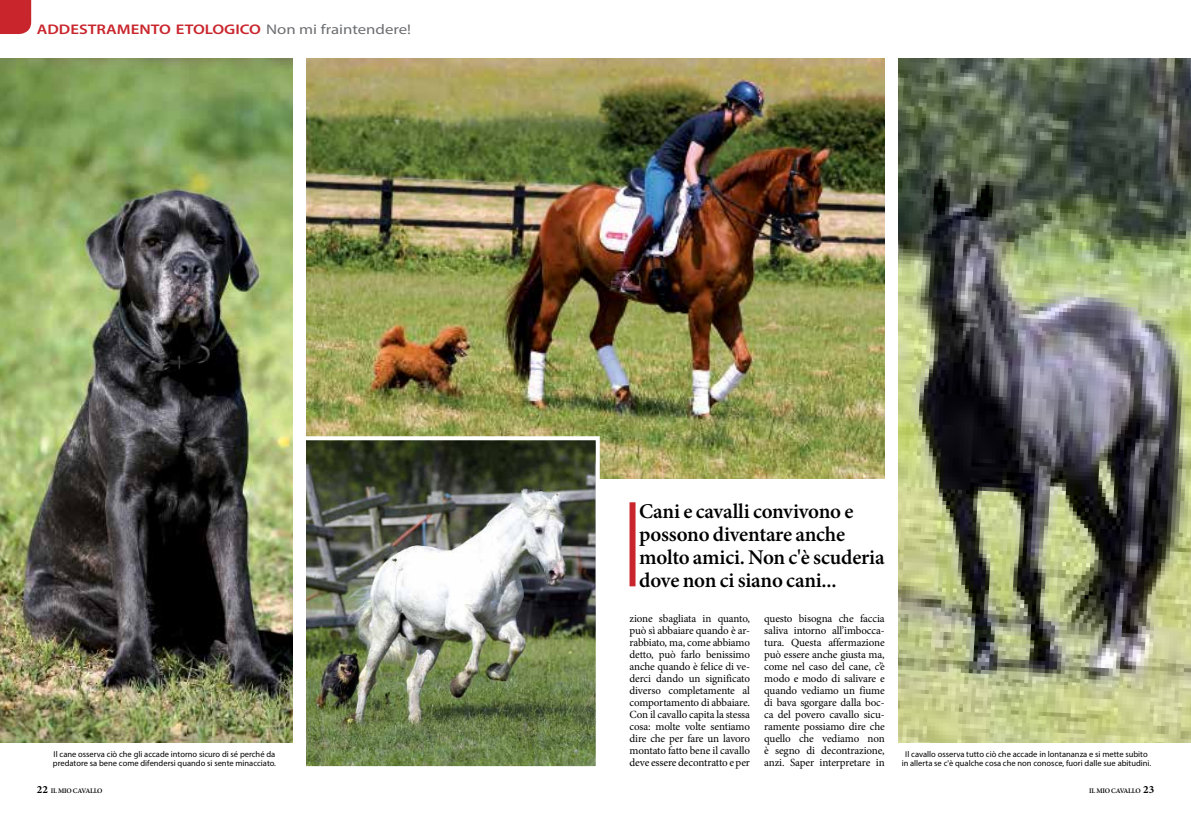
<style>
.page{position:relative;width:1191px;height:814px;background:#fff}
.page>*{position:absolute;margin:0;border:0;box-sizing:border-box;transform-origin:0 0}
.t1{font:600 21px/23px "Minion Pro";letter-spacing:-.01em;color:#000}
.t2{font:600 14px "Myriad Pro";color:#c9252c;scale:1.2 1}
.t3{font:11px/12px "Minion Pro";letter-spacing:-.01em;color:#000;text-align:justify}
.t4{font:8.5px/9.5px "Myriad Pro";color:#000;text-align:center}
.t5{font:600 7px "Minion Pro";letter-spacing:-.03em;color:#000}
.s1{font-weight:400;color:#6d6e71}
.s2{font-weight:700;font-size:11px}
</style>
<div class="page">
<svg style="left:0;top:0;width:31px;height:34px"></svg>
<img style="left:0;top:58px;width:292px;height:684px">
<img style="left:899px;top:58px;width:292px;height:684px">
<img style="left:306px;top:58px;width:578px;height:420px">
<img style="left:307px;top:441px;width:288px;height:324px">
<div style="left:302px;top:436px;width:298px;height:334px;border:4px solid #fff"></div>
<div style="left:629px;top:502px;width:6px;height:84px;background:#c9252c"></div>
<p class="t2" style="left:37px;top:20px;width:313px">ADDESTRAMENTO ETOLOGICO <span class="s1">Non mi fraintendere!</span></p>
<p class="t4" style="left:53px;top:749px;width:224px;text-align:left">Il cane osserva ciò che gli accade intorno sicuro di sé perché da predatore sa bene come difendersi quando si sente minacciato.</p>
<h1 class="t1" style="left:639px;top:499px;width:247px">Cani e cavalli convivono e possono diventare anche molto amici. Non c'è scuderia dove non ci siano cani...</h1>
<p class="t3" style="left:629px;top:613px;width:122px">zione sbagliata in quanto, può sì abbaiare quando è ar&shy;rabbiato, ma, come abbiamo detto, può farlo benissimo anche quando è felice di ve&shy;derci dando un significato diverso completamente al comportamento di abbaiare.<br>Con il cavallo capita la stessa cosa: molte volte sentiamo dire che per fare un lavoro montato fatto bene il cavallo deve essere decontratto e per</p>
<p class="t3" style="left:764px;top:613px;width:122px">questo bisogna che faccia saliva intorno all’imbocca&shy;tura. Questa affermazione può essere anche giusta ma, come nel caso del cane, c’è modo e modo di salivare e quando vediamo un fiume di bava sgorgare dalla boc&shy;ca del povero cavallo sicu&shy;ramente possiamo dire che quello che vediamo non è segno di decontrazione, anzi. Saper interpretare in</p>
<p class="t4" style="left:901px;top:749px;width:251px">Il cavallo osserva tutto ciò che accade in lontananza e si mette subito in allerta se c'è qualche cosa che non conosce, fuori dalle sue abitudini.</p>
<p class="t5" style="left:37px;top:786px;width:67px"><span class="s2">22</span> IL MIO CAVALLO</p>
<p class="t5" style="left:1089px;top:786px;width:67px">IL MIO CAVALLO <span class="s2">23</span></p>
</div>
